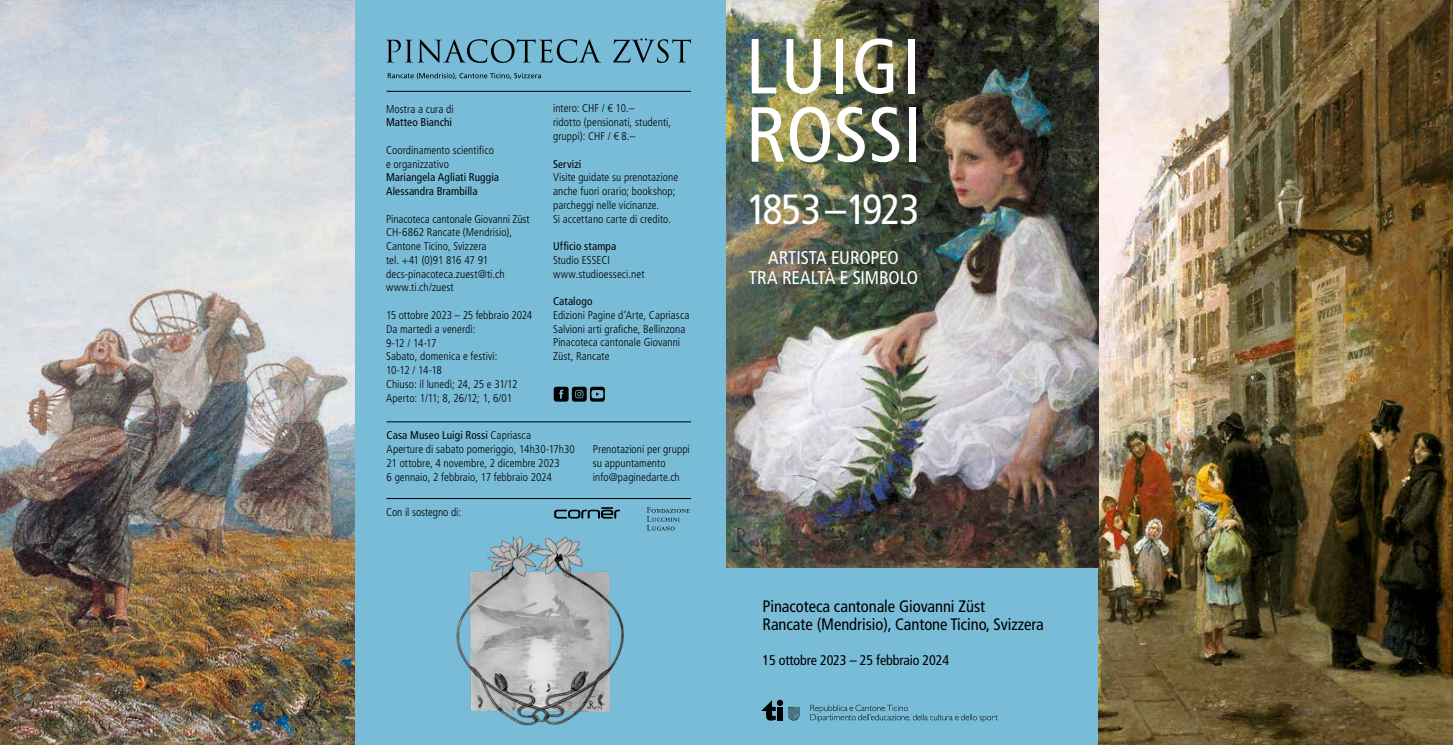
<style>
.page{position:relative;width:1453px;height:745px;background:#fff}
.page>*{position:absolute;margin:0;border:0;box-sizing:border-box;transform-origin:0 0}
.t1{font:condensed 77.75px/68.2px "Frutiger LT Std";letter-spacing:.02em;color:#fff}
.t2{font:condensed 42.12px "Frutiger LT Std";letter-spacing:-.04em;color:#fff}
.t3{font:condensed 18.38px/20.4px "Frutiger LT Std";letter-spacing:-.005em;color:#fff;text-align:center}
.t4{font:condensed 16.5px/17.9px "Frutiger LT Std";letter-spacing:-.005em;color:#000}
.t5{font:condensed 14px "Frutiger LT Std";letter-spacing:-.01em;color:#000}
.t6{font:300 condensed 11.25px/13.8px "Frutiger LT Std";letter-spacing:.005em;color:#000}
.t7{font:condensed 11.25px/13.8px "Frutiger LT Std";letter-spacing:.005em;color:#000}
.s1{font-weight:400}
</style>
<div class="page">
<div style="left:354px;top:0;width:744px;height:744px;background:#79bcd7"></div>
<hr style="left:387px;top:91px;width:304px;height:1px;background:#000">
<svg style="left:761px;top:699px;width:38px;height:21px"></svg>
<svg style="left:810px;top:704px;width:188px;height:17px"></svg>
<img style="left:0;top:0;width:354px;height:744px">
<img style="left:1098px;top:0;width:355px;height:744px">
<hr style="left:387px;top:498px;width:304px;height:1px;background:#000">
<svg style="left:554px;top:507px;width:66px;height:11px"></svg>
<svg style="left:647px;top:507px;width:43px;height:23px"></svg>
<img style="left:726px;top:0;width:372px;height:567px">
<svg style="left:386px;top:39px;width:215px;height:24px"></svg>
<svg style="left:613px;top:38px;width:78px;height:25px"></svg>
<svg style="left:388px;top:73px;width:153px;height:6px"></svg>
<svg style="left:554px;top:386px;width:51px;height:15px"></svg>
<img style="left:456px;top:536px;width:168px;height:190px">
<hr style="left:387px;top:421px;width:304px;height:1px;background:#000">
<p class="t6" style="left:386px;top:102px;width:69px">Mostra a cura di</p>
<p class="t7" style="left:386px;top:115px;width:68px">Matteo Bianchi</p>
<p class="t6" style="left:386px;top:143px;width:109px">Coordinamento scientifico e organizzativo</p>
<p class="t7" style="left:386px;top:170px;width:114px">Mariangela Agliati Ruggia<br>Alessandra Brambilla</p>
<p class="t6" style="left:386px;top:212px;width:145px">Pinacoteca cantonale Giovanni Züst<br>CH-6862 Rancate (Mendrisio),<br>Cantone Ticino, Svizzera<br>tel. +41 (0)91 816 47 91 decs-pinacoteca.zuest@ti.ch www.ti.ch/zuest</p>
<p class="t6" style="left:386px;top:308px;width:148px">15 ottobre 2023 – 25 febbraio 2024<br>Da martedì a venerdì:<br>9-12 / 14-17<br>Sabato, domenica e festivi:<br>10-12 / 14-18<br>Chiuso: il lunedì; 24, 25 e 31/12<br>Aperto: 1/11; 8, 26/12; 1, 6/01</p>
<p class="t6" style="left:553px;top:102px;width:120px">intero: CHF / € 10.–<br>ridotto (pensionati, studenti, gruppi): CHF / € 8.–</p>
<p class="t7" style="left:553px;top:157px;width:30px">Servizi</p>
<p class="t6" style="left:553px;top:170px;width:127px">Visite guidate su prenotazione anche fuori orario; bookshop; parcheggi nelle vicinanze.<br>Si accettano carte di credito.</p>
<p class="t7" style="left:553px;top:239px;width:65px">Ufficio stampa</p>
<p class="t6" style="left:553px;top:253px;width:93px">Studio ESSECI www.studioesseci.net</p>
<p class="t7" style="left:553px;top:294px;width:41px">Catalogo</p>
<p class="t6" style="left:553px;top:308px;width:138px">Edizioni Pagine d’Arte, Capriasca<br>Salvioni arti grafiche, Bellinzona<br>Pinacoteca cantonale Giovanni<br>Züst, Rancate</p>
<p class="t6" style="left:387px;top:428px;width:190px"><span class="s1">Casa Museo Luigi Rossi</span> Capriasca<br>Aperture di sabato pomeriggio, 14h30-17h30<br>21 ottobre, 4 novembre, 2 dicembre 2023<br>6 gennaio, 2 febbraio, 17 febbraio 2024</p>
<p class="t6" style="left:386px;top:504px;width:77px">Con il sostegno di:</p>
<p class="t6" style="left:593px;top:442px;width:99px">Prenotazioni per gruppi su appuntamento info@paginedarte.ch</p>
<h1 class="t1" style="left:746px;top:33px;width:177px">LUIGI<br>ROSSI</h1>
<h2 class="t2" style="left:747px;top:184px;width:174px">1853–1923</h2>
<h3 class="t3" style="left:749px;top:247px;width:171px">ARTISTA EUROPEO<br>TRA REALTÀ E SIMBOLO</h3>
<h3 class="t4" style="left:762px;top:597px;width:283px">Pinacoteca cantonale Giovanni Züst<br>Rancate (Mendrisio), Cantone Ticino, Svizzera</h3>
<p class="t5" style="left:762px;top:651px;width:188px">15 ottobre 2023 – 25 febbraio 2024</p>
</div>
